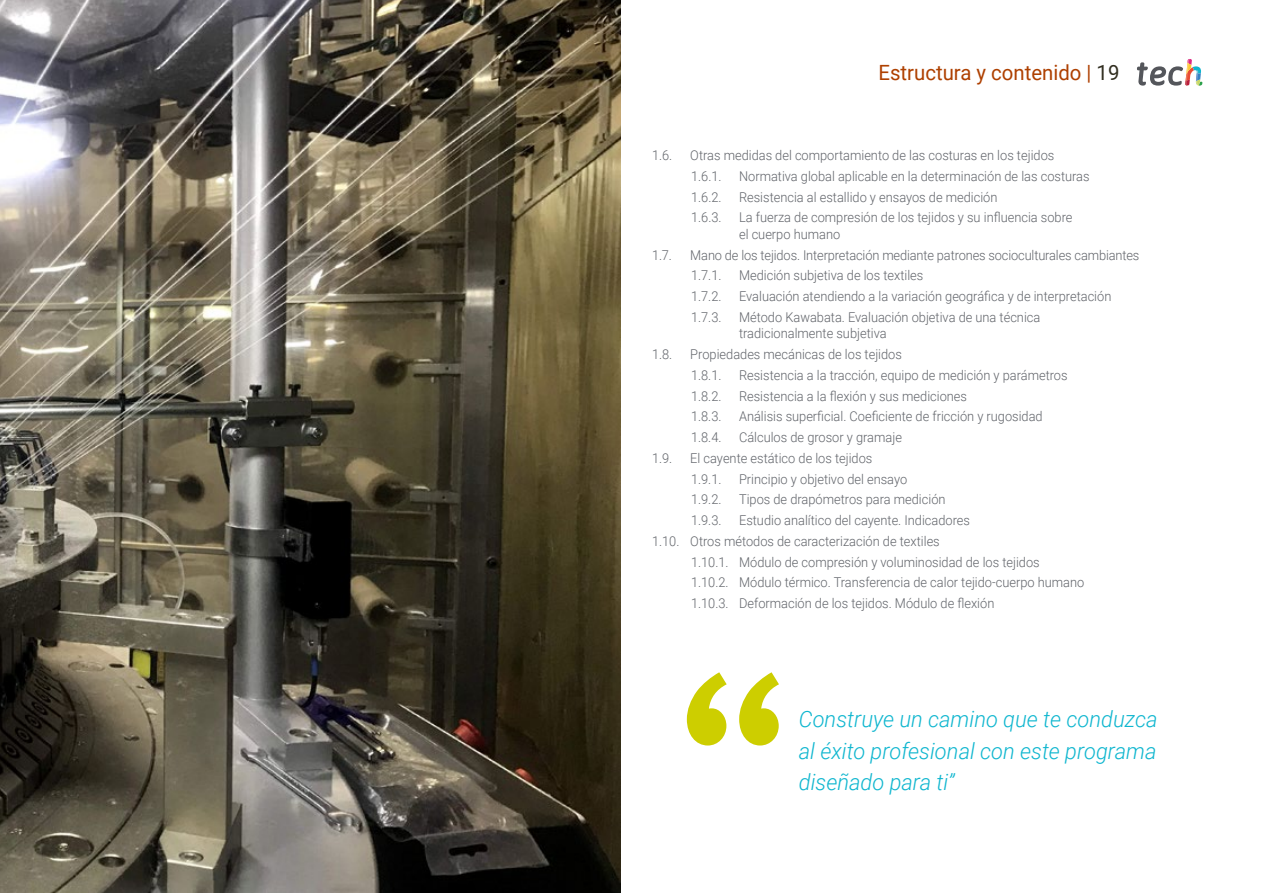
<style>
.page{position:relative;width:1263px;height:893px;background:#fff}
.page>*{position:absolute;margin:0;border:0;box-sizing:border-box;transform-origin:0 0}
.t1{font:italic 300 22.5px/31.5px "Roboto";color:#0fb6cf;text-align:justify}
.t2{font:21px "Roboto";color:#ae4000}
.t3{font:300 13.5px/20.7px "Roboto";color:#61646a;scale:.95 1}
.s1{color:#312e20}
</style>
<div class="page">
<img style="left:0;top:0;width:621px;height:893px">
<svg style="left:1137px;top:59px;width:65px;height:27px"></svg>
<svg style="left:687px;top:672px;width:92px;height:73px"></svg>
<h2 class="t2" style="left:878px;top:57px;width:242px">Estructura y contenido | <span class="s1">19</span></h2>
<p class="t3" style="left:652px;top:144px;width:23px">1.6.</p>
<p class="t3" style="left:690px;top:144px;width:385px">Otras medidas del comportamiento de las costuras en los tejidos<br>1.6.1.</p>
<p class="t3" style="left:739px;top:165px;width:370px">Normativa global aplicable en la determinación de las costuras</p>
<p class="t3" style="left:691px;top:186px;width:34px">1.6.2.</p>
<p class="t3" style="left:739px;top:186px;width:274px">Resistencia al estallido y ensayos de medición</p>
<p class="t3" style="left:691px;top:207px;width:34px">1.6.3.</p>
<p class="t3" style="left:739px;top:209px;width:352px;line-height:16.5px">La fuerza de compresión de los tejidos y su influencia sobre el cuerpo humano</p>
<p class="t3" style="left:652px;top:244px;width:23px">1.7.</p>
<p class="t3" style="left:690px;top:244px;width:474px">Mano de los tejidos. Interpretación mediante patrones socioculturales cambiantes<br>1.7.1.</p>
<p class="t3" style="left:739px;top:265px;width:195px">Medición subjetiva de los textiles</p>
<p class="t3" style="left:691px;top:285px;width:34px">1.7.2.</p>
<p class="t3" style="left:739px;top:285px;width:393px">Evaluación atendiendo a la variación geográfica y de interpretación</p>
<p class="t3" style="left:691px;top:306px;width:34px">1.7.3.</p>
<p class="t3" style="left:739px;top:308px;width:319px;line-height:16.5px">Método Kawabata. Evaluación objetiva de una técnica tradicionalmente subjetiva</p>
<p class="t3" style="left:652px;top:344px;width:23px">1.8.</p>
<p class="t3" style="left:690px;top:344px;width:224px">Propiedades mecánicas de los tejidos<br>1.8.1.</p>
<p class="t3" style="left:739px;top:364px;width:347px">Resistencia a la tracción, equipo de medición y parámetros</p>
<p class="t3" style="left:691px;top:385px;width:34px">1.8.2.</p>
<p class="t3" style="left:739px;top:385px;width:241px">Resistencia a la flexión y sus mediciones</p>
<p class="t3" style="left:691px;top:406px;width:34px">1.8.3.</p>
<p class="t3" style="left:739px;top:406px;width:321px">Análisis superficial. Coeficiente de fricción y rugosidad</p>
<p class="t3" style="left:691px;top:426px;width:34px">1.8.4.</p>
<p class="t3" style="left:739px;top:426px;width:173px">Cálculos de grosor y gramaje</p>
<p class="t3" style="left:652px;top:447px;width:23px">1.9.</p>
<p class="t3" style="left:690px;top:447px;width:193px">El cayente estático de los tejidos<br>1.9.1.</p>
<p class="t3" style="left:739px;top:468px;width:179px">Principio y objetivo del ensayo</p>
<p class="t3" style="left:691px;top:489px;width:34px">1.9.2.</p>
<p class="t3" style="left:739px;top:489px;width:219px">Tipos de drapómetros para medición</p>
<p class="t3" style="left:691px;top:509px;width:34px">1.9.3.</p>
<p class="t3" style="left:652px;top:509px;width:336px;text-indent:87px">Estudio analítico del cayente. Indicadores<br>1.10. Otros métodos de caracterización de textiles</p>
<p class="t3" style="left:691px;top:551px;width:415px">1.10.1. Módulo de compresión y voluminosidad de los tejidos<br>1.10.2. Módulo térmico. Transferencia de calor tejido-cuerpo humano<br>1.10.3. Deformación de los tejidos. Módulo de flexión</p>
<h1 class="t1" style="left:799px;top:703px;width:360px">Construye un camino que te conduzca al éxito profesional con este programa diseñado para ti”</h1>
</div>
